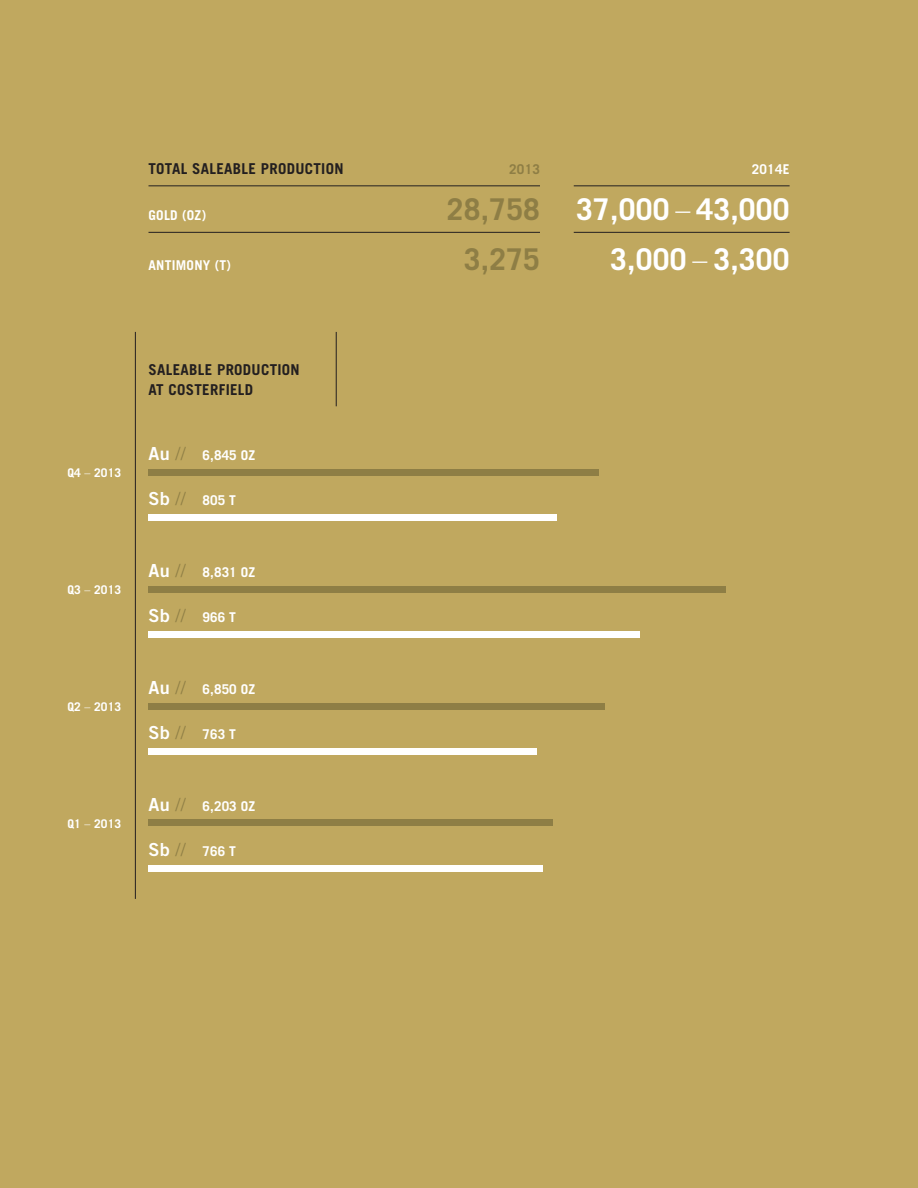
<style>
.page{position:relative;width:918px;height:1188px;background:#c0a85f}
.page>*{position:absolute;margin:0;border:0;box-sizing:border-box;transform-origin:0 0}
.t1{font:700 30px/49.5px "Trade Gothic";letter-spacing:.01em;color:#fff;text-align:right}
.t2{font:700 30px "Trade Gothic";letter-spacing:.01em;color:#8e7e45}
.t3{font:700 15px "Trade Gothic";letter-spacing:.02em;color:#231f20}
.t4{font:700 13.5px "Trade Gothic";letter-spacing:.01em;color:#fff}
.t5{font:700 13.5px "Trade Gothic";color:#8e7e45}
.t6{font:700 12px "Trade Gothic";letter-spacing:.01em;color:#fff}
.s1{font-weight:300}
.s2{font-family:"Trade Gothic Bold Two";font-weight:400;font-size:18px}
.s3{font-weight:300;font-size:18px;color:#8e7e45}
</style>
<div class="page">
<hr style="left:148px;top:186px;width:392px;height:1px;background:#231f20">
<hr style="left:148px;top:232px;width:392px;height:1px;background:#231f20">
<hr style="left:574px;top:186px;width:216px;height:1px;background:#231f20">
<hr style="left:574px;top:232px;width:216px;height:1px;background:#231f20">
<div style="left:148px;top:469px;width:451px;height:7px;background:#8e7e45"></div>
<div style="left:148px;top:586px;width:578px;height:7px;background:#8e7e45"></div>
<div style="left:148px;top:820px;width:405px;height:6px;background:#8e7e45"></div>
<div style="left:148px;top:703px;width:457px;height:7px;background:#8e7e45"></div>
<div style="left:148px;top:514px;width:409px;height:7px;background:#fff"></div>
<div style="left:148px;top:632px;width:492px;height:6px;background:#fff"></div>
<div style="left:148px;top:748px;width:389px;height:7px;background:#fff"></div>
<div style="left:148px;top:865px;width:395px;height:7px;background:#fff"></div>
<hr style="left:135px;top:332px;width:1px;height:567px;background:#231f20">
<hr style="left:336px;top:332px;width:1px;height:74px;background:#231f20">
<p class="t3" style="left:148px;top:159px;width:197px">TOTAL SALEABLE PRODUCTION</p>
<p class="t5" style="left:509px;top:160px;width:32px">2013</p>
<p class="t4" style="left:148px;top:207px;width:59px">GOLD (OZ)</p>
<h1 class="t2" style="left:447px;top:191px;width:95px">28,758</h1>
<p class="t4" style="left:148px;top:256px;width:84px">ANTIMONY (T)</p>
<h1 class="t2" style="left:464px;top:240px;width:78px">3,275</h1>
<p class="t6" style="left:68px;top:465px;width:55px">Q4 <span class="s1">–</span> 2013</p>
<p class="t6" style="left:68px;top:582px;width:55px">Q3 <span class="s1">–</span> 2013</p>
<p class="t6" style="left:68px;top:699px;width:55px">Q2 <span class="s1">–</span> 2013</p>
<p class="t6" style="left:68px;top:816px;width:55px">Q1 <span class="s1">–</span> 2013</p>
<p class="t3" style="left:148px;top:361px;width:18px">SALEABLE</p>
<p class="t3" style="left:217px;top:361px;width:84px">PRODUCTION</p>
<p class="t3" style="left:148px;top:380px;width:38px">AT COSTERF</p>
<p class="t3" style="left:226px;top:380px;width:13px">IELD</p>
<p class="t4" style="left:148px;top:447px;width:108px"><span class="s2">Au</span> <span class="s3">//</span> 6,845 OZ</p>
<p class="t4" style="left:148px;top:492px;width:89px"><span class="s2">Sb</span> <span class="s3">//</span> 805 T</p>
<p class="t4" style="left:148px;top:564px;width:108px"><span class="s2">Au</span> <span class="s3">//</span> 8,831 OZ</p>
<p class="t4" style="left:148px;top:609px;width:89px"><span class="s2">Sb</span> <span class="s3">//</span> 966 T</p>
<p class="t4" style="left:148px;top:681px;width:108px"><span class="s2">Au</span> <span class="s3">//</span> 6,850 OZ</p>
<p class="t4" style="left:148px;top:726px;width:89px"><span class="s2">Sb</span> <span class="s3">//</span> 763 T</p>
<p class="t4" style="left:148px;top:798px;width:108px"><span class="s2">Au</span> <span class="s3">//</span> 6,203 OZ</p>
<p class="t4" style="left:148px;top:843px;width:89px"><span class="s2">Sb</span> <span class="s3">//</span> 766 T</p>
<p class="t4" style="left:752px;top:160px;width:39px">2014E</p>
<h1 class="t1" style="left:576px;top:184px;width:215px">37,000 <span class="s1">–</span> 43,000<br>3,000 <span class="s1">–</span> 3,300</h1>
</div>
